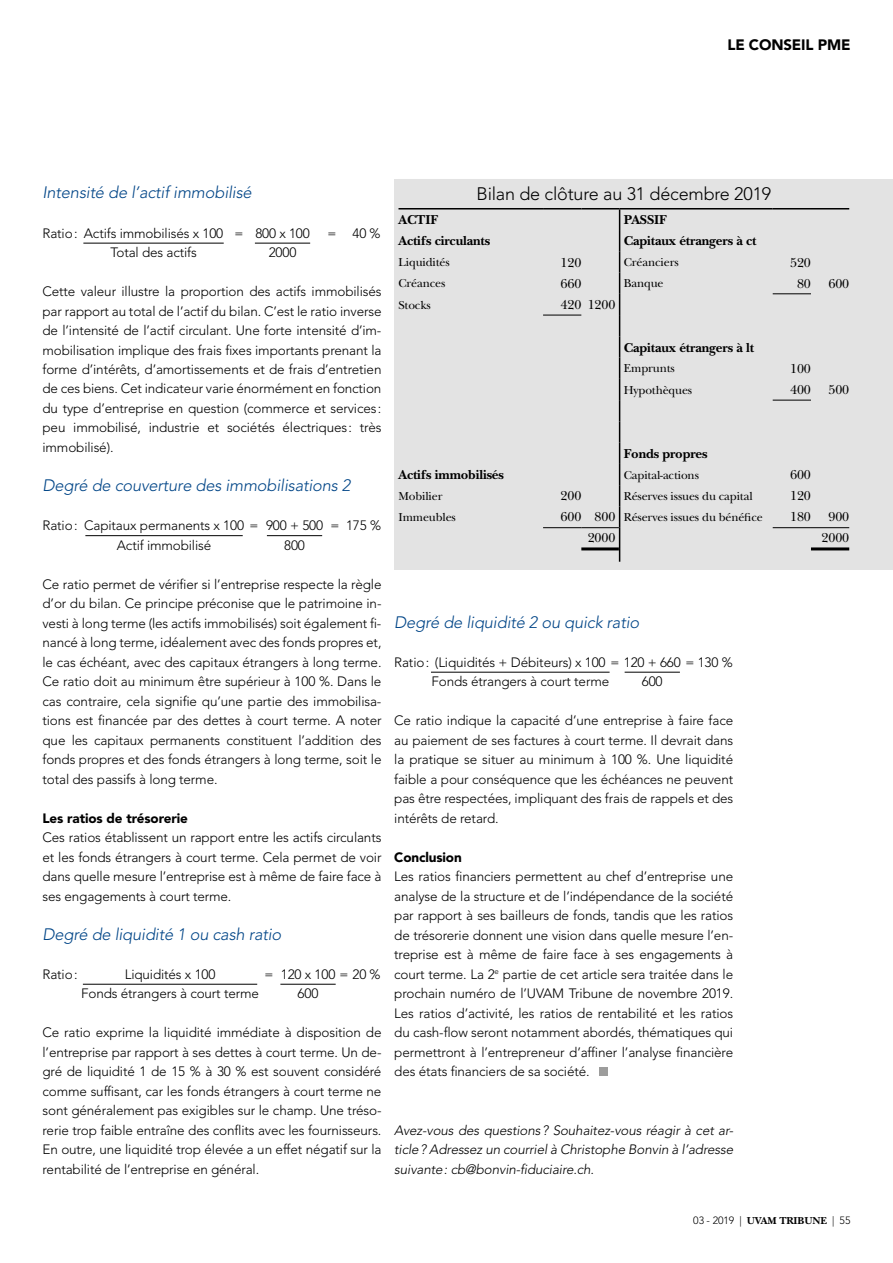
<style>
.page{position:relative;width:893px;height:1263px;background:#fff}
.page>*{position:absolute;margin:0;border:0;box-sizing:border-box;transform-origin:0 0}
.t1{font:300 18px "Avenir LT Std";letter-spacing:-.01em;color:#000}
.t2{font:italic 300 16.5px "Avenir LT Std";letter-spacing:-.01em;color:#004587}
.t3{font:900 15px "Avenir LT Std";letter-spacing:-.01em;color:#000}
.t4{font:300 13.5px/19.5px "Avenir LT Std";letter-spacing:-.01em;color:#000;text-align:justify}
.t5{font:italic 300 13.5px/19.5px "Avenir LT Std";letter-spacing:-.01em;color:#000;text-align:justify}
.t6{font:700 13.5px "New Baskerville Std";letter-spacing:-.01em;color:#000}
.t7{font:13.5px "New Baskerville Std";letter-spacing:-.01em;color:#000}
.t8{font:900 13.5px "Avenir LT Std";letter-spacing:-.01em;color:#000}
.t9{font:12px "New Baskerville Std";letter-spacing:-.01em;color:#000}
.t10{font:300 10.5px "Avenir LT Std";letter-spacing:-.01em;color:#000}
.s1{font-size:13.5px}
.s2{font-family:"New Baskerville Std";font-weight:700}
</style>
<div class="page">
<hr style="left:83px;top:243px;width:141px;height:1px;background:#000">
<hr style="left:255px;top:243px;width:55px;height:1px;background:#000">
<hr style="left:85px;top:535px;width:158px;height:1px;background:#000">
<hr style="left:267px;top:535px;width:55px;height:1px;background:#000">
<hr style="left:83px;top:984px;width:174px;height:1px;background:#000">
<hr style="left:280px;top:984px;width:56px;height:1px;background:#000">
<hr style="left:431px;top:672px;width:179px;height:1px;background:#000">
<hr style="left:625px;top:672px;width:55px;height:1px;background:#000">
<div style="left:600px;top:1067px;width:8px;height:9px;background:#9d9d9c"></div>
<div style="left:394px;top:179px;width:498px;height:390px;background:#e3e3e3"></div>
<svg style="left:398px;top:209px;width:451px;height:353px"></svg>
<hr style="left:398px;top:208px;width:145px;height:1px;background:#000">
<hr style="left:543px;top:208px;width:38px;height:1px;background:#000">
<hr style="left:581px;top:208px;width:39px;height:1px;background:#000">
<hr style="left:620px;top:208px;width:153px;height:1px;background:#000">
<hr style="left:773px;top:208px;width:38px;height:1px;background:#000">
<hr style="left:811px;top:208px;width:38px;height:1px;background:#000">
<svg style="left:619px;top:209px;width:1px;height:353px"></svg>
<hr style="left:543px;top:315px;width:38px;height:1px;background:#000">
<hr style="left:543px;top:527px;width:38px;height:1px;background:#000">
<hr style="left:581px;top:527px;width:38px;height:1px;background:#000">
<hr style="left:773px;top:293px;width:38px;height:1px;background:#000">
<hr style="left:773px;top:400px;width:38px;height:1px;background:#000">
<hr style="left:773px;top:527px;width:38px;height:1px;background:#000">
<hr style="left:811px;top:527px;width:38px;height:1px;background:#000">
<hr style="left:581px;top:547px;width:38px;height:3px;background:#000">
<hr style="left:811px;top:547px;width:38px;height:3px;background:#000">
<p class="t3" style="left:727px;top:36px;width:125px">LE CONSEIL PME</p>
<p class="t2" style="left:43px;top:183px;width:211px">Intensité de l’actif immobilisé</p>
<p class="t4" style="left:43px;top:223px;width:269px">Ratio: Actifs immobilisés x 100 = 800 x 100</p>
<p class="t4" style="left:328px;top:223px;width:55px">= 40%</p>
<p class="t4" style="left:110px;top:243px;width:88px">Total des actifs</p>
<p class="t4" style="left:269px;top:243px;width:29px">2000</p>
<p class="t4" style="left:43px;top:282px;width:340px">Cette valeur illustre la proportion des actifs immobilisés par rapport au total de l’actif du bilan. C’est le ratio inverse de l’intensité de l’actif circulant. Une forte intensité d’im&shy;mobilisation implique des frais fixes importants prenant la forme d’intérêts, d’amortissements et de frais d’entretien de ces biens. Cet indicateur varie énormément en fonction du type d’entreprise en question (commerce et services : peu immobilisé, industrie et sociétés électriques: très immobilisé).</p>
<p class="t2" style="left:43px;top:476px;width:309px">Degré de couverture des immobilisations 2</p>
<p class="t4" style="left:117px;top:516px;width:266px;text-indent:-74px">Ratio: Capitaux permanents x 100 = 900 + 500 = 175 %<br>Actif immobilisé</p>
<p class="t4" style="left:284px;top:535px;width:22px">800</p>
<p class="t4" style="left:43px;top:574px;width:340px">Ce ratio permet de vérifier si l’entreprise respecte la règle d’or du bilan. Ce principe préconise que le patrimoine in&shy;vesti à long terme (les actifs immobilisés) soit également fi&shy;nancé à long terme, idéalement avec des fonds propres et, le cas échéant, avec des capitaux étrangers à long terme.<br>Ce ratio doit au minimum être supérieur à 100 %. Dans le cas contraire, cela signifie qu’une partie des immobilisa&shy;tions est financée par des dettes à court terme. A noter que les capitaux permanents constituent l’addition des fonds propres et des fonds étrangers à long terme, soit le total des passifs à long terme.</p>
<p class="t8" style="left:43px;top:810px;width:147px">Les ratios de trésorerie</p>
<p class="t4" style="left:43px;top:828px;width:340px">Ces ratios établissent un rapport entre les actifs circulants et les fonds étrangers à court terme. Cela permet de voir dans quelle mesure l’entreprise est à même de faire face à ses engagements à court terme.</p>
<p class="t2" style="left:43px;top:924px;width:240px">Degré de liquidité 1 ou cash ratio</p>
<p class="t4" style="left:43px;top:964px;width:37px">Ratio:</p>
<p class="t4" style="left:125px;top:964px;width:92px">Liquidités x 100</p>
<p class="t4" style="left:265px;top:964px;width:117px">= 120 x 100 = 20 %</p>
<p class="t4" style="left:81px;top:984px;width:179px">Fonds étrangers à court terme</p>
<p class="t4" style="left:298px;top:984px;width:22px">600</p>
<p class="t4" style="left:43px;top:1023px;width:340px">Ce ratio exprime la liquidité immédiate à disposition de l’entreprise par rapport à ses dettes à court terme. Un de&shy;gré de liquidité 1 de 15 % à 30 % est souvent considéré comme suffisant, car les fonds étrangers à court terme ne sont généralement pas exigibles sur le champ. Une tréso&shy;rerie trop faible entraîne des conflits avec les fournisseurs.<br>En outre, une liquidité trop élevée a un effet négatif sur la rentabilité de l’entreprise en général.</p>
<h1 class="t1" style="left:476px;top:184px;width:296px">Bilan de clôture au 31 décembre 2019</h1>
<p class="t6" style="left:398px;top:212px;width:41px">ACTIF</p>
<p class="t6" style="left:624px;top:212px;width:44px">PASSIF</p>
<p class="t6" style="left:398px;top:233px;width:93px">Actifs circulants</p>
<p class="t6" style="left:624px;top:233px;width:134px">Capitaux étrangers à ct</p>
<p class="t9" style="left:398px;top:255px;width:53px">Liquidités</p>
<p class="t7" style="left:561px;top:254px;width:22px">120</p>
<p class="t9" style="left:624px;top:255px;width:56px">Créanciers</p>
<p class="t7" style="left:790px;top:254px;width:22px">520</p>
<p class="t9" style="left:398px;top:276px;width:48px">Créances</p>
<p class="t7" style="left:561px;top:276px;width:22px">660</p>
<p class="t9" style="left:624px;top:276px;width:41px">Banque</p>
<p class="t7" style="left:797px;top:275px;width:15px">80</p>
<p class="t7" style="left:828px;top:276px;width:22px">600</p>
<p class="t9" style="left:398px;top:298px;width:34px">Stocks</p>
<p class="t7" style="left:561px;top:297px;width:56px">420 1200</p>
<p class="t6" style="left:624px;top:339px;width:132px">Capitaux étrangers à lt</p>
<p class="t9" style="left:624px;top:361px;width:52px">Emprunts</p>
<p class="t7" style="left:790px;top:361px;width:22px">100</p>
<p class="t9" style="left:624px;top:383px;width:70px">Hypothèques</p>
<p class="t7" style="left:790px;top:382px;width:22px">400</p>
<p class="t7" style="left:828px;top:382px;width:22px">500</p>
<p class="t6" style="left:624px;top:446px;width:85px">Fonds propres</p>
<p class="t6" style="left:398px;top:467px;width:107px">Actifs immobilisés</p>
<p class="t9" style="left:624px;top:468px;width:77px">Capital-actions</p>
<p class="t7" style="left:790px;top:467px;width:22px">600</p>
<p class="t9" style="left:398px;top:489px;width:46px">Mobilier</p>
<p class="t7" style="left:561px;top:488px;width:22px">200</p>
<p class="t9" style="left:624px;top:489px;width:130px">Réserves issues du capital</p>
<p class="t7" style="left:790px;top:488px;width:22px">120</p>
<p class="t9" style="left:398px;top:510px;width:59px">Immeubles</p>
<p class="t9" style="left:561px;top:510px;width:204px"><span class="s1">600 800</span> Réserves issues du bénéfice</p>
<p class="t7" style="left:790px;top:509px;width:22px">180</p>
<p class="t7" style="left:828px;top:509px;width:22px">900</p>
<p class="t7" style="left:588px;top:530px;width:29px">2000</p>
<p class="t7" style="left:822px;top:530px;width:29px">2000</p>
<p class="t2" style="left:394px;top:612px;width:247px">Degré de liquidité 2 ou quick ratio</p>
<p class="t4" style="left:431px;top:652px;width:303px;text-indent:-37px">Ratio: (Liquidités + Débiteurs) x 100 = 120 + 660 = 130 %<br>Fonds étrangers à court terme</p>
<p class="t4" style="left:642px;top:672px;width:22px">600</p>
<p class="t4" style="left:394px;top:711px;width:340px">Ce ratio indique la capacité d’une entreprise à faire face au paiement de ses factures à court terme. Il devrait dans la pratique se situer au minimum à 100 %. Une liquidité faible a pour conséquence que les échéances ne peuvent pas être respectées, impliquant des frais de rappels et des intérêts de retard.</p>
<p class="t8" style="left:394px;top:849px;width:69px">Conclusion</p>
<p class="t4" style="left:394px;top:867px;width:340px">Les ratios financiers permettent au chef d’entreprise une analyse de la structure et de l’indépendance de la société par rapport à ses bailleurs de fonds, tandis que les ratios de trésorerie donnent une vision dans quelle mesure l’en&shy;treprise est à même de faire face à ses engagements à court terme. La 2<sup>e</sup> partie de cet article sera traitée dans le prochain numéro de l’UVAM Tribune de novembre 2019.<br>Les ratios d’activité, les ratios de rentabilité et les ratios du cash-flow seront notamment abordés, thématiques qui permettront à l’entrepreneur d’affiner l’analyse financière des états financiers de sa société.</p>
<p class="t5" style="left:394px;top:1120px;width:340px">Avez-vous des questions? Souhaitez-vous réagir à cet ar&shy;ticle? Adressez un courriel à Christophe Bonvin à l’adresse suivante: cb@bonvin-fiduciaire.ch.</p>
<p class="t10" style="left:693px;top:1214px;width:159px">03 - 2019 | <span class="s2">UVAM TRIBUNE</span> | 55</p>
</div>
